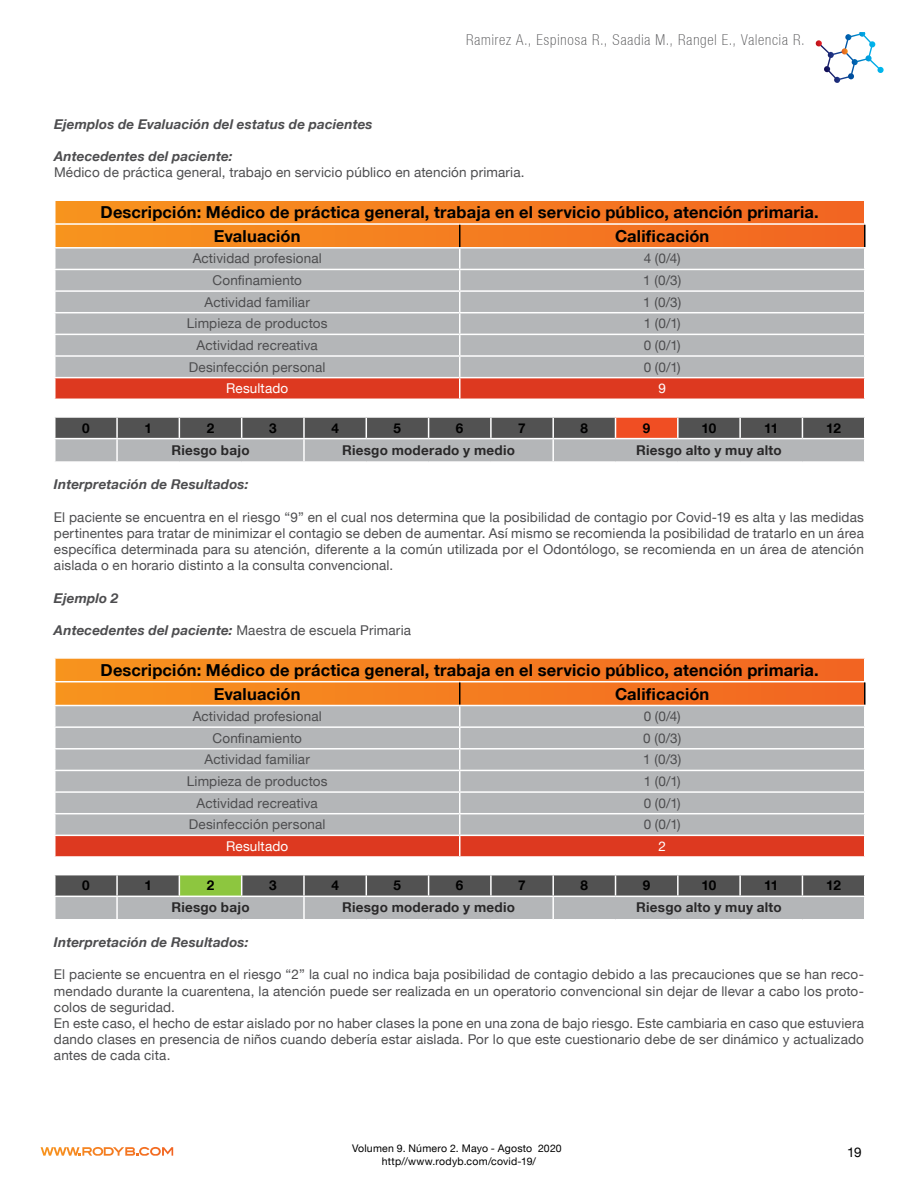
<style>
.page{position:relative;width:918px;height:1188px;background:#fff}
.page>*{position:absolute;margin:0;border:0;box-sizing:border-box;transform-origin:0 0}
.t1{font:700 16.5px/23.9px "Helvetica Neue LT";letter-spacing:.01em;color:#000}
.t2{font:100 condensed 15px "Helvetica Neue LT";letter-spacing:.06em;color:#4d4d4f}
.t3{font:13.5px/16.2px "Helvetica Neue LT";letter-spacing:.01em;color:#4d4d4f;text-align:justify}
.t4{font:italic 700 13.5px "Helvetica Neue LT";letter-spacing:.01em;color:#4d4d4f}
.t5{font:700 13.5px "Helvetica Neue LT";letter-spacing:.02em;color:#292829}
.t6{font:700 13.5px "Helvetica Neue LT";letter-spacing:-.025em;color:#000}
.t7{font:13.5px "Helvetica Neue LT";letter-spacing:.01em;color:#fff}
.t8{font:13.5px "Helvetica Neue LT";color:#000}
.t9{font:10.5px/12.6px "Helvetica Neue LT";letter-spacing:.02em;color:#000;text-align:center}
.s1{font-weight:400;font-style:normal}
</style>
<div class="page">
<svg style="left:815px;top:32px;width:69px;height:51px"></svg>
<svg style="left:41px;top:1147px;width:132px;height:9px"></svg>
<hr style="left:864px;top:225px;width:2px;height:22px;background:#000">
<svg style="left:55px;top:200px;width:810px;height:199px;background:#cba18c"></svg>
<hr style="left:864px;top:378px;width:2px;height:21px;background:#fff">
<svg style="left:55px;top:417px;width:810px;height:45px;background:#948f8f"></svg>
<hr style="left:864px;top:418px;width:2px;height:20px;background:#fff">
<hr style="left:802px;top:438px;width:63px;height:1px;background:#fff">
<hr style="left:864px;top:682px;width:2px;height:23px;background:#000">
<svg style="left:55px;top:658px;width:810px;height:198px;background:#cba18b"></svg>
<hr style="left:864px;top:836px;width:2px;height:20px;background:#fff">
<svg style="left:55px;top:875px;width:809px;height:45px;background:#909390"></svg>
<hr style="left:802px;top:896px;width:63px;height:1px;background:#fff">
<p class="t2" style="left:466px;top:31px;width:340px">Ramirez A., Espinosa R., Saadia M., Rangel E., Valencia R.</p>
<p class="t4" style="left:54px;top:116px;width:320px">Ejemplos de Evaluación del estatus de pacientes</p>
<p class="t4" style="left:54px;top:148px;width:180px">Antecedentes del paciente:</p>
<p class="t3" style="left:54px;top:164px;width:472px">Médico de práctica general, trabajo en servicio público en atención primaria.</p>
<p class="t1" style="left:214px;top:200px;width:607px;text-indent:-113px">Descripción: Médico de práctica general, trabaja en el servicio público, atención primaria.<br>Evaluación</p>
<p class="t1" style="left:615px;top:224px;width:96px">Calificación</p>
<p class="t3" style="left:193px;top:250px;width:131px">Actividad profesional</p>
<p class="t3" style="left:644px;top:250px;width:39px">4 (0/4)</p>
<p class="t3" style="left:213px;top:272px;width:91px">Confinamiento</p>
<p class="t3" style="left:643px;top:272px;width:39px">1 (0/3)</p>
<p class="t3" style="left:205px;top:294px;width:107px">Actividad familiar</p>
<p class="t3" style="left:643px;top:294px;width:39px">1 (0/3)</p>
<p class="t3" style="left:187px;top:315px;width:142px">Limpieza de productos</p>
<p class="t3" style="left:644px;top:315px;width:39px">1 (0/1)</p>
<p class="t3" style="left:197px;top:337px;width:123px">Actividad recreativa</p>
<p class="t3" style="left:644px;top:337px;width:39px">0 (0/1)</p>
<p class="t3" style="left:189px;top:359px;width:138px">Desinfección personal</p>
<p class="t3" style="left:644px;top:359px;width:39px">0 (0/1)</p>
<p class="t7" style="left:226px;top:380px;width:64px">Resultado</p>
<p class="t7" style="left:659px;top:380px;width:9px">9</p>
<p class="t6" style="left:82px;top:419px;width:9px">0</p>
<p class="t6" style="left:144px;top:419px;width:9px">1</p>
<p class="t6" style="left:207px;top:419px;width:9px">2</p>
<p class="t6" style="left:269px;top:419px;width:9px">3</p>
<p class="t6" style="left:331px;top:419px;width:9px">4</p>
<p class="t6" style="left:394px;top:419px;width:9px">5</p>
<p class="t6" style="left:456px;top:419px;width:9px">6</p>
<p class="t6" style="left:518px;top:419px;width:9px">7</p>
<p class="t6" style="left:581px;top:419px;width:9px">8</p>
<p class="t6" style="left:643px;top:419px;width:9px">9</p>
<p class="t6" style="left:702px;top:419px;width:16px">10</p>
<p class="t6" style="left:764px;top:419px;width:16px">11</p>
<p class="t6" style="left:826px;top:419px;width:16px">12</p>
<p class="t5" style="left:171px;top:442px;width:80px">Riesgo bajo</p>
<p class="t5" style="left:342px;top:442px;width:174px">Riesgo moderado y medio</p>
<p class="t5" style="left:636px;top:442px;width:147px">Riesgo alto y muy alto</p>
<p class="t4" style="left:54px;top:476px;width:196px">Interpretación de Resultados:</p>
<p class="t3" style="left:54px;top:509px;width:812px">El paciente se encuentra en el riesgo “9” en el cual nos determina que la posibilidad de contagio por Covid-19 es alta y las medidas pertinentes para tratar de minimizar el contagio se deben de aumentar. Así mismo se recomienda la posibilidad de tratarlo en un área específica determinada para su atención, diferente a la común utilizada por el Odontólogo, se recomienda en un área de atención aislada o en horario distinto a la consulta convencional.</p>
<p class="t4" style="left:54px;top:589px;width:66px">Ejemplo 2</p>
<p class="t4" style="left:54px;top:622px;width:359px">Antecedentes del paciente: <span class="s1">Maestra de escuela Primaria</span></p>
<p class="t1" style="left:214px;top:658px;width:607px;text-indent:-113px">Descripción: Médico de práctica general, trabaja en el servicio público, atención primaria.<br>Evaluación</p>
<p class="t1" style="left:615px;top:681px;width:96px">Calificación</p>
<p class="t3" style="left:193px;top:708px;width:131px">Actividad profesional</p>
<p class="t3" style="left:644px;top:708px;width:39px">0 (0/4)</p>
<p class="t3" style="left:213px;top:730px;width:91px">Confinamiento</p>
<p class="t3" style="left:643px;top:730px;width:39px">0 (0/3)</p>
<p class="t3" style="left:205px;top:751px;width:107px">Actividad familiar</p>
<p class="t3" style="left:643px;top:751px;width:39px">1 (0/3)</p>
<p class="t3" style="left:187px;top:773px;width:142px">Limpieza de productos</p>
<p class="t3" style="left:644px;top:773px;width:39px">1 (0/1)</p>
<p class="t3" style="left:197px;top:795px;width:123px">Actividad recreativa</p>
<p class="t3" style="left:644px;top:795px;width:39px">0 (0/1)</p>
<p class="t3" style="left:189px;top:816px;width:138px">Desinfección personal</p>
<p class="t3" style="left:644px;top:816px;width:39px">0 (0/1)</p>
<p class="t7" style="left:226px;top:838px;width:64px">Resultado</p>
<p class="t7" style="left:659px;top:838px;width:9px">2</p>
<p class="t6" style="left:82px;top:877px;width:9px">0</p>
<p class="t6" style="left:144px;top:877px;width:9px">1</p>
<p class="t6" style="left:207px;top:877px;width:9px">2</p>
<p class="t6" style="left:269px;top:877px;width:9px">3</p>
<p class="t6" style="left:331px;top:877px;width:9px">4</p>
<p class="t6" style="left:394px;top:877px;width:9px">5</p>
<p class="t6" style="left:456px;top:877px;width:9px">6</p>
<p class="t6" style="left:518px;top:877px;width:9px">7</p>
<p class="t6" style="left:581px;top:877px;width:9px">8</p>
<p class="t6" style="left:643px;top:877px;width:9px">9</p>
<p class="t6" style="left:702px;top:877px;width:16px">10</p>
<p class="t6" style="left:764px;top:877px;width:16px">11</p>
<p class="t6" style="left:826px;top:877px;width:16px">12</p>
<p class="t5" style="left:171px;top:899px;width:80px">Riesgo bajo</p>
<p class="t5" style="left:342px;top:899px;width:174px">Riesgo moderado y medio</p>
<p class="t5" style="left:636px;top:899px;width:147px">Riesgo alto y muy alto</p>
<p class="t4" style="left:54px;top:934px;width:196px">Interpretación de Resultados:</p>
<p class="t3" style="left:54px;top:966px;width:812px;text-align:left">El paciente se encuentra en el riesgo “2” la cual no indica baja posibilidad de contagio debido a las precauciones que se han reco&shy;mendado durante la cuarentena, la atención puede ser realizada en un operatorio convencional sin dejar de llevar a cabo los proto&shy;colos de seguridad.<br>En este caso, el hecho de estar aislado por no haber clases la pone en una zona de bajo riesgo. Este cambiaria en caso que estuviera dando clases en presencia de niños cuando debería estar aislada. Por lo que este cuestionario debe de ser dinámico y actualizado antes de cada cita.</p>
<p class="t9" style="left:352px;top:1142px;width:211px">Volumen 9. Número 2. Mayo - Agosto 2020 http//www.rodyb.com/covid-19/</p>
<p class="t8" style="left:847px;top:1144px;width:16px">19</p>
</div>
